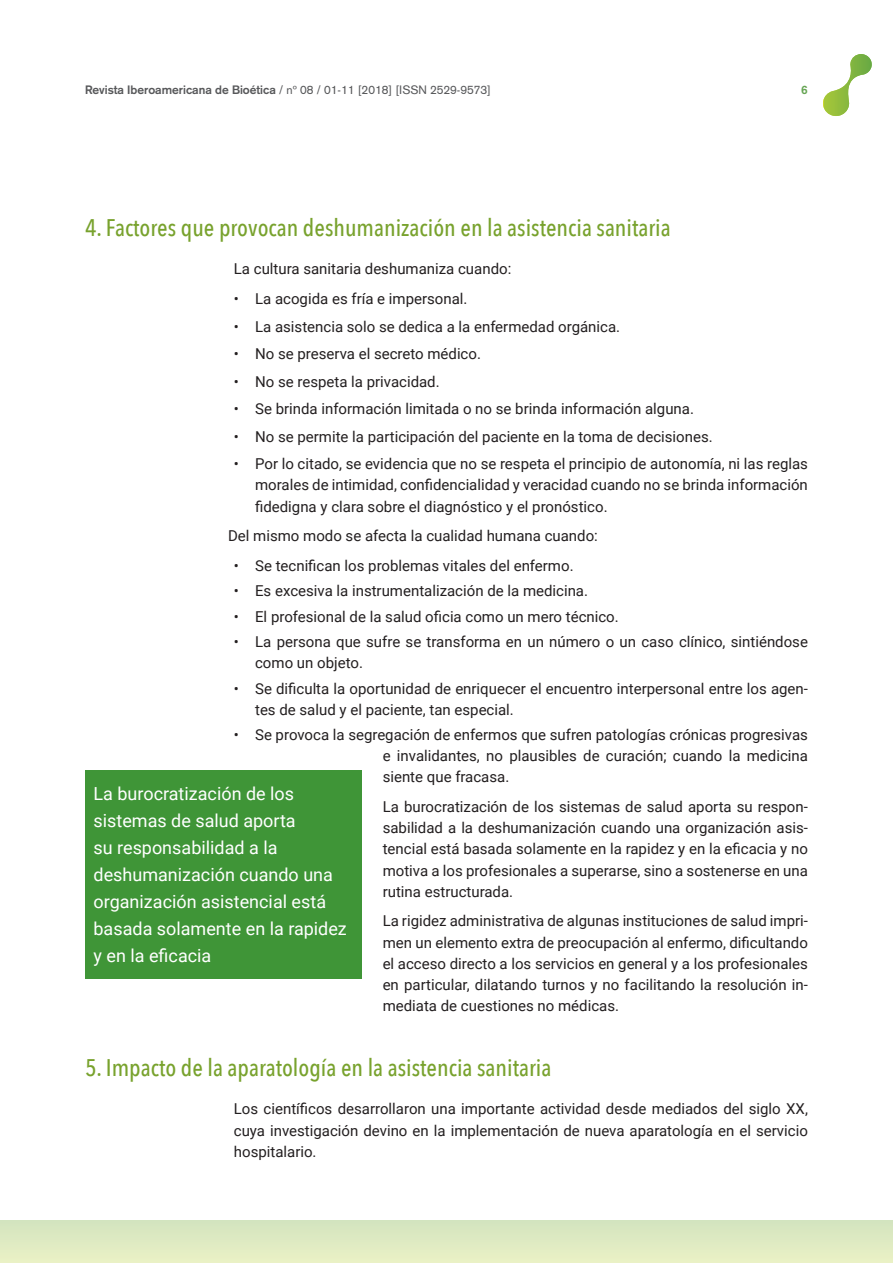
<style>
.page{position:relative;width:893px;height:1263px;background:#fff}
.page>*{position:absolute;margin:0;border:0;box-sizing:border-box;transform-origin:0 0}
.t1{font:500 24px "Avenir Next Condensed";color:#78a22d}
.t2{font:18px/27px "Roboto";color:#fff}
.t3{font:15px/21.1px "Roboto";color:#231f20;text-align:justify}
.t4{font:12px "Akzidenz Grotesk";color:#57585a}
.t5{font:700 12px "Akzidenz Grotesk";color:#66a554}
.s1{font-weight:700}
</style>
<div class="page">
<div style="left:0;top:1220px;width:893px;height:43px;background:#deeac2"></div>
<svg style="left:823px;top:54px;width:49px;height:62px"></svg>
<div style="left:85px;top:770px;width:276px;height:209px;background:#3f9537"></div>
<p class="t4" style="left:85px;top:83px;width:407px"><span class="s1">Revista Iberoamericana de Bioética</span> / nº 08 / 01-11 [2018] [ISSN 2529-9573]</p>
<p class="t5" style="left:801px;top:83px;width:8px">6</p>
<h1 class="t1" style="left:85px;top:213px;width:587px">4. Factores que provocan deshumanización en la asistencia sanitaria</h1>
<p class="t3" style="left:234px;top:258px;width:279px">La cultura sanitaria deshumaniza cuando:</p>
<p class="t3" style="left:234px;top:288px;width:235px">• La acogida es fría e impersonal.</p>
<p class="t3" style="left:234px;top:315px;width:388px">• La asistencia solo se dedica a la enfermedad orgánica.</p>
<p class="t3" style="left:234px;top:343px;width:249px">• No se preserva el secreto médico.</p>
<p class="t3" style="left:234px;top:370px;width:207px">• No se respeta la privacidad.</p>
<p class="t3" style="left:234px;top:398px;width:462px">• Se brinda información limitada o no se brinda información alguna.</p>
<p class="t3" style="left:234px;top:425px;width:480px">• No se permite la participación del paciente en la toma de decisiones.</p>
<p class="t3" style="left:255px;top:453px;width:554px;text-indent:-21px">• Por lo citado, se evidencia que no se respeta el principio de autonomía, ni las reglas morales de intimidad, confidencialidad y veracidad cuando no se brinda información fidedigna y clara sobre el diagnóstico y el pronóstico.</p>
<p class="t3" style="left:228px;top:525px;width:371px">Del mismo modo se afecta la cualidad humana cuando:</p>
<p class="t3" style="left:234px;top:554px;width:341px">• Se tecnifican los problemas vitales del enfermo.</p>
<p class="t3" style="left:234px;top:580px;width:356px">• Es excesiva la instrumentalización de la medicina.</p>
<p class="t3" style="left:234px;top:605px;width:386px">• El profesional de la salud oficia como un mero técnico.</p>
<p class="t3" style="left:255px;top:631px;width:554px;text-indent:-21px">• La persona que sufre se transforma en un número o un caso clínico, sintiéndose como un objeto.</p>
<p class="t3" style="left:255px;top:677px;width:554px;text-indent:-21px">• Se dificulta la oportunidad de enriquecer el encuentro interpersonal entre los agen&shy;tes de salud y el paciente, tan especial.</p>
<p class="t3" style="left:383px;top:724px;width:427px;text-indent:-149px">• Se provoca la segregación de enfermos que sufren patologías crónicas progresivas e invalidantes, no plausibles de curación; cuando la medicina siente que fracasa.</p>
<p class="t3" style="left:383px;top:796px;width:427px">La burocratización de los sistemas de salud aporta su respon&shy;sabilidad a la deshumanización cuando una organización asis&shy;tencial está basada solamente en la rapidez y en la eficacia y no motiva a los profesionales a superarse, sino a sostenerse en una rutina estructurada.</p>
<p class="t3" style="left:383px;top:910px;width:427px">La rigidez administrativa de algunas instituciones de salud impri&shy;men un elemento extra de preocupación al enfermo, dificultando el acceso directo a los servicios en general y a los profesionales en particular, dilatando turnos y no facilitando la resolución in&shy;mediata de cuestiones no médicas.</p>
<p class="t2" style="left:94px;top:780px;width:255px">La burocratización de los sistemas de salud aporta<br>su responsabilidad a la deshumanización cuando una organización asistencial está basada solamente en la rapidez y en la eficacia</p>
<h1 class="t1" style="left:85px;top:1053px;width:468px">5. Impacto de la aparatología en la asistencia sanitaria</h1>
<p class="t3" style="left:234px;top:1098px;width:576px">Los científicos desarrollaron una importante actividad desde mediados del siglo XX, cuya investigación devino en la implementación de nueva aparatología en el servicio hospitalario.</p>
</div>
